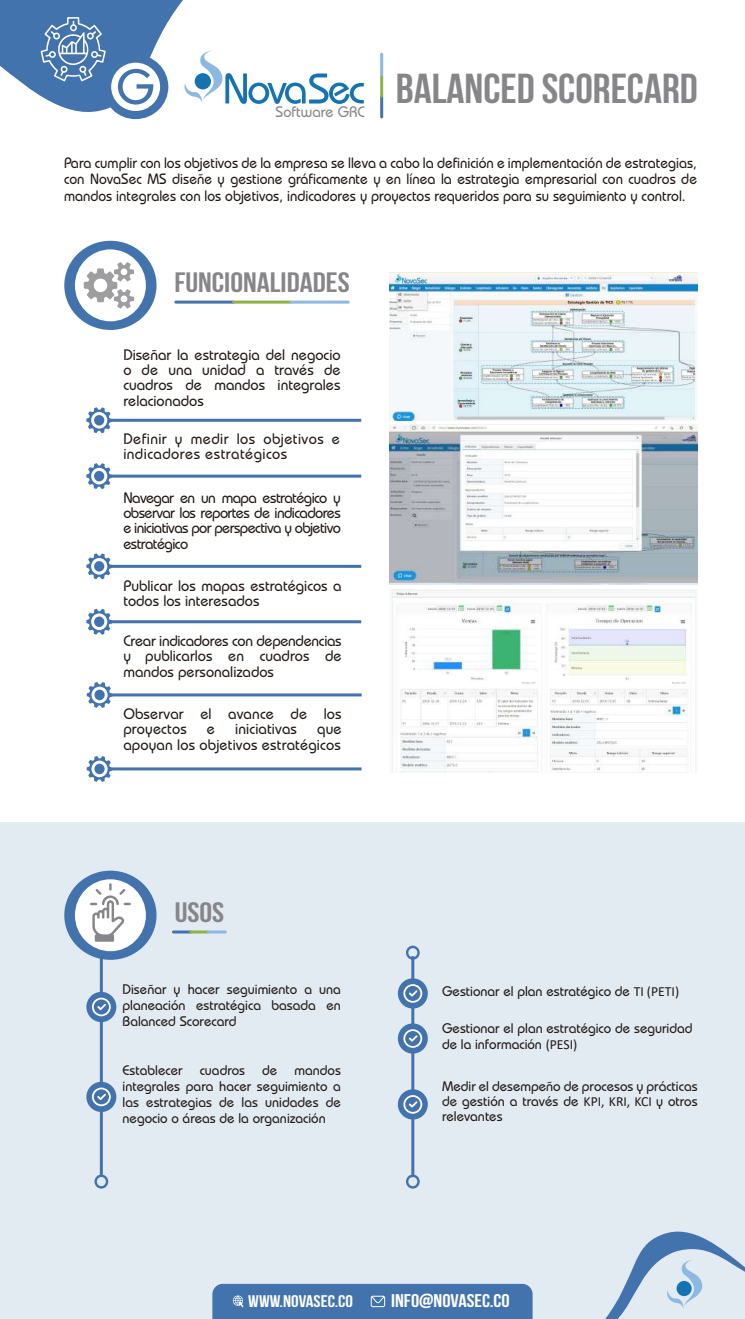
<style>
.page{position:relative;width:745px;height:1319px;background:#fff}
.page>*{position:absolute;margin:0;border:0;box-sizing:border-box;transform-origin:0 0}
.t1{font:500 49.35px "Bauhaus IT Cby BT";color:#4373ad}
.t2{font:700 41.7px "Bebas Neue";color:#868589;scale:1.06 1}
.t3{font:700 27.9px "Bebas Neue";color:#868589;scale:1.15 1}
.t4{font:700 18.3px "Bebas Neue";color:#fff;scale:1.13 1}
.t5{font:700 16.8px "Bebas Neue";color:#fff;scale:1.13 1}
.t6{font:500 15.3px/15.3px "Bauhaus IT Cby BT";color:#211915;text-align:justify}
.t7{font:500 15.3px/15.3px "Bauhaus IT Cby BT";letter-spacing:.03em;color:#211915}
.t8{font:500 15.3px "Bauhaus IT Cby BT";color:#868589}
.t9{font:500 15px/16.5px "Bauhaus IT Cby BT";color:#211915;text-align:justify;scale:.95 1}
.t10{font:500 13.95px/16px "Bauhaus IT Cby BT";color:#211915;text-align:justify}
.s1{font-family:"Calibri";font-weight:400}
</style>
<div class="page">
<div style="left:0;top:822px;width:744px;height:496px;background:#e2eaf2"></div>
<hr style="left:100px;top:948px;width:3px;height:228px;background:#4373ad">
<svg style="left:94px;top:1174px;width:14px;height:14px"></svg>
<hr style="left:173px;top:930px;width:18px;height:3px;background:#4373ad">
<hr style="left:191px;top:930px;width:17px;height:3px;background:#8db344">
<hr style="left:208px;top:930px;width:17px;height:3px;background:#8bb9e1">
<div style="left:64px;top:870px;width:92px;height:89px;background:#4373ad;border-radius:50%"></div>
<div style="left:75px;top:879px;width:71px;height:72px;background:#fff;border-radius:50%"></div>
<svg style="left:90px;top:883px;width:41px;height:58px"></svg>
<hr style="left:411px;top:955px;width:3px;height:221px;background:#4373ad">
<svg style="left:406px;top:1174px;width:13px;height:14px"></svg>
<svg style="left:406px;top:945px;width:13px;height:14px"></svg>
<div style="left:86px;top:991px;width:30px;height:30px;background:#4373ad;border-radius:50%"></div>
<svg style="left:92px;top:997px;width:19px;height:19px"></svg>
<div style="left:86px;top:1081px;width:30px;height:30px;background:#4373ad;border-radius:50%"></div>
<svg style="left:92px;top:1087px;width:19px;height:18px"></svg>
<div style="left:397px;top:978px;width:30px;height:30px;background:#4373ad;border-radius:50%"></div>
<svg style="left:403px;top:984px;width:19px;height:18px"></svg>
<div style="left:397px;top:1023px;width:30px;height:30px;background:#4373ad;border-radius:50%"></div>
<svg style="left:403px;top:1029px;width:19px;height:18px"></svg>
<hr style="left:176px;top:300px;width:57px;height:3px;background:#4373ad">
<hr style="left:233px;top:300px;width:57px;height:3px;background:#8db344">
<hr style="left:290px;top:300px;width:58px;height:3px;background:#8bb9e1">
<div style="left:64px;top:241px;width:92px;height:89px;background:#4373ad;border-radius:50%"></div>
<div style="left:75px;top:249px;width:71px;height:72px;background:#fff;border-radius:50%"></div>
<svg style="left:84px;top:262px;width:50px;height:46px"></svg>
<svg style="left:606px;top:1231px;width:138px;height:87px"></svg>
<div style="left:212px;top:1283px;width:320px;height:35px;background:#4373ad"></div>
<hr style="left:380px;top:96px;width:3px;height:21px;background:#4373ad">
<hr style="left:380px;top:75px;width:3px;height:21px;background:#8db344">
<hr style="left:380px;top:54px;width:3px;height:21px;background:#8bb9e1">
<img style="left:389px;top:272px;width:307px;height:148px">
<img style="left:389px;top:424px;width:308px;height:160px">
<img style="left:389px;top:589px;width:308px;height:183px">
<svg style="left:0;top:0;width:363px;height:120px"></svg>
<hr style="left:111px;top:419px;width:250px;height:3px;background:#4373ad">
<svg style="left:86px;top:407px;width:26px;height:26px"></svg>
<div style="left:94px;top:415px;width:10px;height:10px;background:#4373ad;border-radius:50%"></div>
<hr style="left:111px;top:474px;width:250px;height:3px;background:#4373ad">
<svg style="left:86px;top:463px;width:26px;height:26px"></svg>
<div style="left:94px;top:471px;width:10px;height:10px;background:#4373ad;border-radius:50%"></div>
<hr style="left:111px;top:564px;width:250px;height:3px;background:#4373ad">
<svg style="left:86px;top:553px;width:26px;height:26px"></svg>
<div style="left:94px;top:561px;width:10px;height:10px;background:#4373ad;border-radius:50%"></div>
<hr style="left:111px;top:620px;width:250px;height:3px;background:#4373ad">
<svg style="left:86px;top:608px;width:26px;height:26px"></svg>
<div style="left:94px;top:616px;width:10px;height:11px;background:#4373ad;border-radius:50%"></div>
<hr style="left:111px;top:693px;width:250px;height:3px;background:#4373ad">
<svg style="left:87px;top:682px;width:25px;height:25px"></svg>
<div style="left:94px;top:689px;width:11px;height:11px;background:#4373ad;border-radius:50%"></div>
<hr style="left:111px;top:767px;width:250px;height:3px;background:#4373ad">
<svg style="left:87px;top:756px;width:25px;height:25px"></svg>
<div style="left:94px;top:763px;width:11px;height:11px;background:#4373ad;border-radius:50%"></div>
<div style="left:397px;top:1089px;width:30px;height:30px;background:#4373ad;border-radius:50%"></div>
<svg style="left:403px;top:1095px;width:19px;height:18px"></svg>
<h1 class="t1" style="left:116px;top:56px;width:40px">G</h1>
<p class="t8" style="left:275px;top:102px;width:91px">Software GRC</p>
<h2 class="t2" style="left:395px;top:65px;width:286px">BALANCED SCORECARD</h2>
<p class="t9" style="left:64px;top:154px;width:667px">Para cumplir con los objetivos de la empresa se lleva a cabo la definición e implementación de estrategias, con NovaSec MS diseñe y gestione gráficamente y en línea la estrategia empresarial con cuadros de mandos integrales con los objetivos, indicadores y proyectos requeridos para su seguimiento y control.</p>
<h3 class="t3" style="left:174px;top:267px;width:154px">FUNCIONALIDADES</h3>
<p class="t6" style="left:123px;top:346px;width:218px">Diseñar la estrategia del negocio o de una unidad a través de cuadros de mandos integrales relacionados</p>
<p class="t7" style="left:123px;top:430px;width:218px">Definir y medir los objetivos e indicadores estratégicos</p>
<p class="t6" style="left:123px;top:489px;width:219px">Navegar en un mapa estratégico y observar los reportes de indicadores e iniciativas por perspectiva y objetivo estratégico</p>
<p class="t6" style="left:123px;top:577px;width:220px">Publicar los mapas estratégicos a todos los interesados</p>
<p class="t6" style="left:123px;top:632px;width:220px">Crear indicadores con dependencias y publicarlos en cuadros de mandos personalizados</p>
<p class="t6" style="left:123px;top:705px;width:220px">Observar el avance de los proyectos</p>
<p class="t6" style="left:207px;top:721px;width:10px">e</p>
<p class="t6" style="left:235px;top:721px;width:63px">iniciativas</p>
<p class="t6" style="left:123px;top:721px;width:220px;text-align:right">que<br>apoyan los objetivos estratégicos</p>
<h3 class="t3" style="left:174px;top:897px;width:44px">USOS</h3>
<p class="t10" style="left:122px;top:980px;width:220px">Diseñar y hacer seguimiento a una planeación estratégica basada en Balanced Scorecard</p>
<p class="t10" style="left:122px;top:1061px;width:220px">Establecer cuadros de mandos integrales para hacer seguimiento a las estrategias de las unidades de negocio o áreas de la organización</p>
<p class="t10" style="left:441px;top:983px;width:238px">Gestionar el plan estratégico de <span class="s1">TI (PETI)</span></p>
<p class="t10" style="left:441px;top:1020px;width:252px;line-height:15.1px">Gestionar el plan estratégico de seguridad de la información <span class="s1">(PESI)</span></p>
<p class="t10" style="left:441px;top:1077px;width:257px;line-height:15.1px">Medir el desempeño de procesos y prácticas de gestión a través de <span class="s1">KPI, KRI, KCI</span> y otros relevantes</p>
<p class="t5" style="left:248px;top:1291px;width:94px">WWW.NOVASEC.CO</p>
<p class="t4" style="left:391px;top:1290px;width:106px">INFO@NOVASEC.CO</p>
</div>
